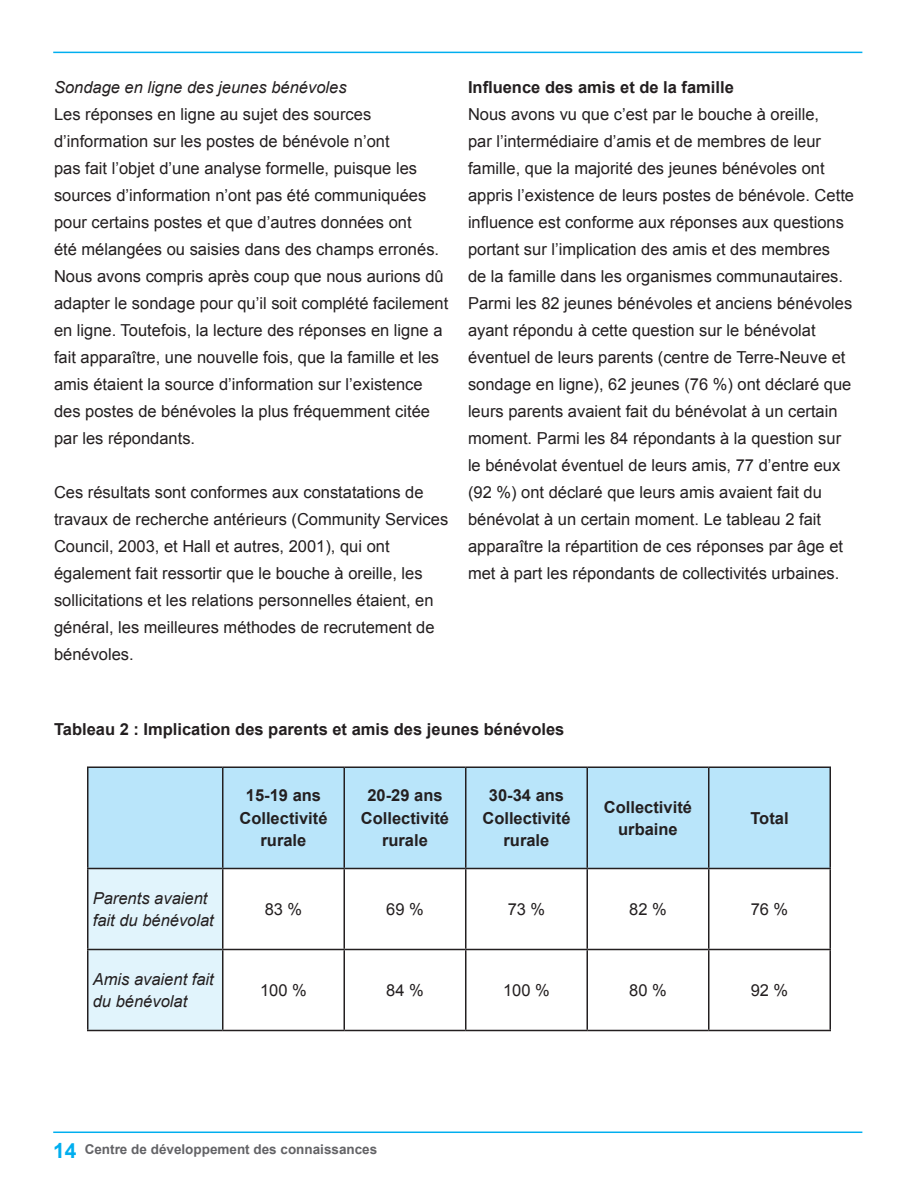
<style>
.page{position:relative;width:918px;height:1188px;background:#fff}
.page>*{position:absolute;margin:0;border:0;box-sizing:border-box;transform-origin:0 0}
.t1{font:16.5px/27px "Arial";color:#231f20}
.t2{font:700 16.5px/22.5px "Arial";color:#231f20;text-align:center}
.t3{font:italic 16.5px/22.5px "Arial";color:#231f20}
.t4{font:700 13.5px "Arial";color:#636366}
.s1{font-size:21px;color:#00aeef}
</style>
<div class="page">
<hr style="left:53px;top:1132px;width:809px;height:1px;background:#00aeef">
<hr style="left:53px;top:52px;width:809px;height:1px;background:#00aeef">
<div style="left:88px;top:768px;width:741px;height:100px;background:#b9e5fa"></div>
<div style="left:88px;top:869px;width:134px;height:161px;background:#e1f4fc"></div>
<hr style="left:87px;top:766px;width:136px;height:2px;background:#231f20">
<hr style="left:87px;top:768px;width:1px;height:100px;background:#231f20">
<hr style="left:223px;top:766px;width:121px;height:2px;background:#231f20">
<hr style="left:222px;top:768px;width:1px;height:100px;background:#231f20">
<hr style="left:344px;top:766px;width:122px;height:2px;background:#231f20">
<hr style="left:343px;top:768px;width:2px;height:100px;background:#231f20">
<hr style="left:466px;top:766px;width:121px;height:2px;background:#231f20">
<hr style="left:465px;top:768px;width:1px;height:100px;background:#231f20">
<hr style="left:587px;top:766px;width:122px;height:2px;background:#231f20">
<hr style="left:586px;top:768px;width:2px;height:100px;background:#231f20">
<hr style="left:709px;top:766px;width:122px;height:2px;background:#231f20">
<hr style="left:708px;top:768px;width:1px;height:100px;background:#231f20">
<hr style="left:829px;top:768px;width:2px;height:100px;background:#231f20">
<hr style="left:87px;top:868px;width:136px;height:1px;background:#231f20">
<hr style="left:87px;top:869px;width:1px;height:80px;background:#231f20">
<hr style="left:87px;top:949px;width:136px;height:1px;background:#231f20">
<hr style="left:87px;top:950px;width:1px;height:80px;background:#231f20">
<hr style="left:87px;top:1030px;width:136px;height:1px;background:#231f20">
<hr style="left:223px;top:868px;width:121px;height:1px;background:#231f20">
<hr style="left:222px;top:869px;width:1px;height:80px;background:#231f20">
<hr style="left:344px;top:868px;width:122px;height:1px;background:#231f20">
<hr style="left:343px;top:869px;width:2px;height:80px;background:#231f20">
<hr style="left:466px;top:868px;width:121px;height:1px;background:#231f20">
<hr style="left:465px;top:869px;width:1px;height:80px;background:#231f20">
<hr style="left:587px;top:868px;width:122px;height:1px;background:#231f20">
<hr style="left:586px;top:869px;width:2px;height:80px;background:#231f20">
<hr style="left:709px;top:868px;width:122px;height:1px;background:#231f20">
<hr style="left:708px;top:869px;width:1px;height:80px;background:#231f20">
<hr style="left:829px;top:869px;width:2px;height:80px;background:#231f20">
<hr style="left:222px;top:950px;width:1px;height:80px;background:#231f20">
<hr style="left:343px;top:950px;width:2px;height:80px;background:#231f20">
<hr style="left:465px;top:950px;width:1px;height:80px;background:#231f20">
<hr style="left:586px;top:950px;width:2px;height:80px;background:#231f20">
<hr style="left:708px;top:950px;width:1px;height:80px;background:#231f20">
<hr style="left:829px;top:950px;width:2px;height:80px;background:#231f20">
<hr style="left:223px;top:949px;width:121px;height:1px;background:#231f20">
<hr style="left:344px;top:949px;width:122px;height:1px;background:#231f20">
<hr style="left:466px;top:949px;width:121px;height:1px;background:#231f20">
<hr style="left:587px;top:949px;width:122px;height:1px;background:#231f20">
<hr style="left:709px;top:949px;width:122px;height:1px;background:#231f20">
<hr style="left:223px;top:1030px;width:121px;height:1px;background:#231f20">
<hr style="left:344px;top:1030px;width:122px;height:1px;background:#231f20">
<hr style="left:466px;top:1030px;width:121px;height:1px;background:#231f20">
<hr style="left:587px;top:1030px;width:122px;height:1px;background:#231f20">
<hr style="left:709px;top:1030px;width:122px;height:1px;background:#231f20">
<p class="t3" style="left:54px;top:76px;width:294px">Sondage en ligne des jeunes bénévoles</p>
<p class="t1" style="left:54px;top:101px;width:396px">Les réponses en ligne au sujet des sources d’information sur les postes de bénévole n’ont<br>pas fait l’objet d’une analyse formelle, puisque les sources d’information n’ont pas été communiquées pour certains postes et que d’autres données ont<br>été mélangées ou saisies dans des champs erronés.<br>Nous avons compris après coup que nous aurions dû adapter le sondage pour qu’il soit complété facilement en ligne. Toutefois, la lecture des réponses en ligne a fait apparaître, une nouvelle fois, que la famille et les amis étaient la source d’information sur l’existence des postes de bénévoles la plus fréquemment citée par les répondants.</p>
<p class="t1" style="left:54px;top:479px;width:396px">Ces résultats sont conformes aux constatations de travaux de recherche antérieurs (Community Services Council, 2003, et Hall et autres, 2001), qui ont également fait ressortir que le bouche à oreille, les sollicitations et les relations personnelles étaient, en général, les meilleures méthodes de recrutement de bénévoles.</p>
<p class="t2" style="left:468px;top:77px;width:267px">Influence des amis et de la famille</p>
<p class="t1" style="left:468px;top:101px;width:388px">Nous avons vu que c’est par le bouche à oreille,<br>par l’intermédiaire d’amis et de membres de leur famille, que la majorité des jeunes bénévoles ont appris l’existence de leurs postes de bénévole. Cette influence est conforme aux réponses aux questions portant sur l’implication des amis et des membres<br>de la famille dans les organismes communautaires.<br>Parmi les 82 jeunes bénévoles et anciens bénévoles ayant répondu à cette question sur le bénévolat éventuel de leurs parents (centre de Terre-Neuve et sondage en ligne), 62 jeunes (76 %) ont déclaré que leurs parents avaient fait du bénévolat à un certain moment. Parmi les 84 répondants à la question sur le bénévolat éventuel de leurs amis, 77 d’entre eux (92 %) ont déclaré que leurs amis avaient fait du bénévolat à un certain moment. Le tableau 2 fait apparaître la répartition de ces réponses par âge et met à part les répondants de collectivités urbaines.</p>
<p class="t2" style="left:54px;top:719px;width:512px">Tableau 2 : Implication des parents et amis des jeunes bénévoles</p>
<p class="t2" style="left:239px;top:785px;width:90px">15-19 ans<br>Collectivité rurale</p>
<p class="t2" style="left:361px;top:785px;width:90px">20-29 ans<br>Collectivité rurale</p>
<p class="t2" style="left:482px;top:785px;width:90px">30-34 ans<br>Collectivité rurale</p>
<p class="t2" style="left:604px;top:796px;width:90px">Collectivité urbaine</p>
<p class="t2" style="left:750px;top:807px;width:40px">Total</p>
<p class="t3" style="left:93px;top:887px;width:123px">Parents avaient fait du bénévolat</p>
<p class="t1" style="left:265px;top:896px;width:39px">83 %</p>
<p class="t1" style="left:386px;top:896px;width:39px">69 %</p>
<p class="t1" style="left:508px;top:896px;width:39px">73 %</p>
<p class="t1" style="left:629px;top:896px;width:39px">82 %</p>
<p class="t1" style="left:751px;top:896px;width:39px">76 %</p>
<p class="t3" style="left:93px;top:968px;width:123px">Amis avaient fait du bénévolat</p>
<p class="t1" style="left:260px;top:977px;width:48px">100 %</p>
<p class="t1" style="left:386px;top:977px;width:39px">84 %</p>
<p class="t1" style="left:503px;top:977px;width:48px">100 %</p>
<p class="t1" style="left:629px;top:977px;width:39px">80 %</p>
<p class="t1" style="left:751px;top:977px;width:39px">92 %</p>
<p class="t4" style="left:53px;top:1140px;width:326px"><span class="s1">14</span> Centre de développement des connaissances</p>
</div>
